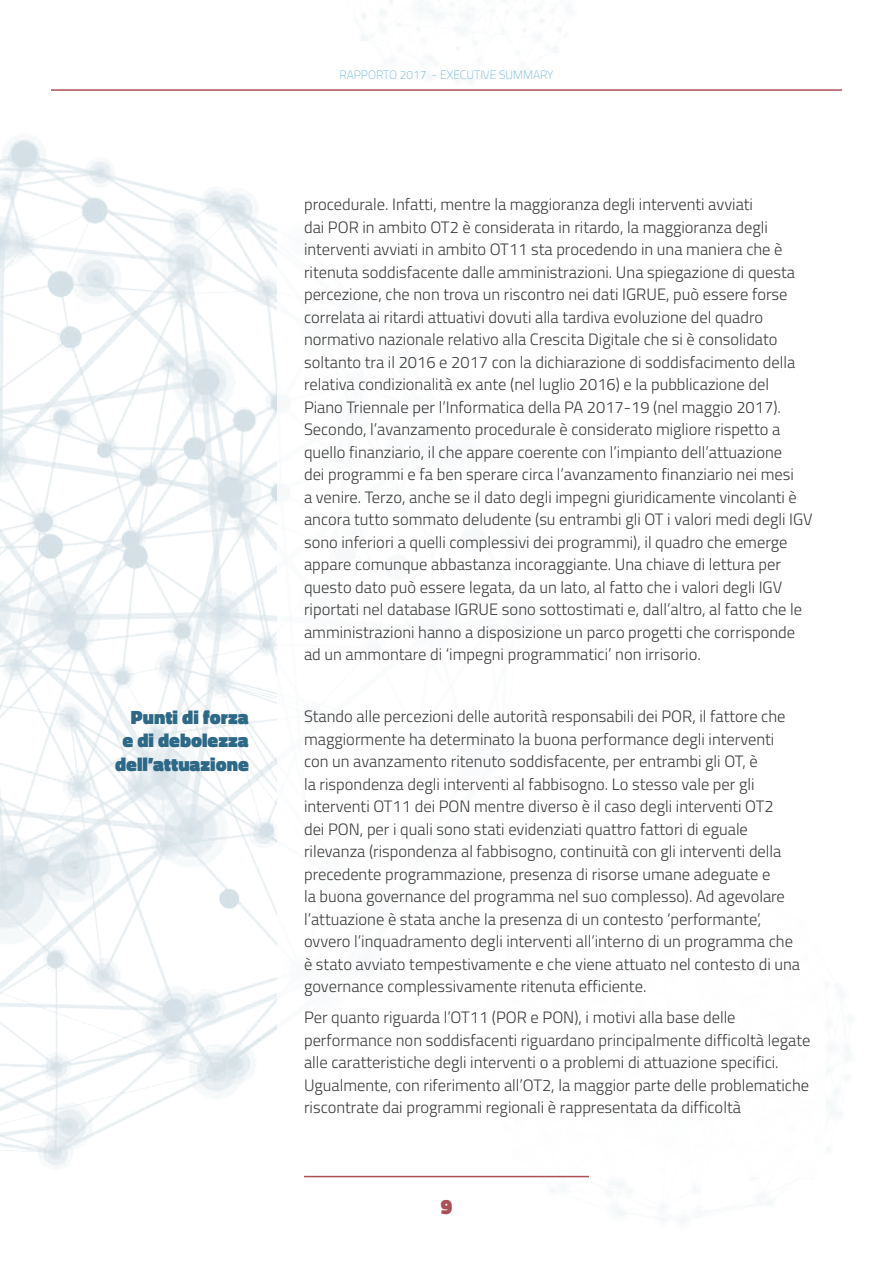
<style>
.page{position:relative;width:893px;height:1263px;background:#fff}
.page>*{position:absolute;margin:0;border:0;box-sizing:border-box;transform-origin:0 0}
.t1{font:900 21px "Titillium";color:#ad4f57}
.t2{font:900 19.5px/23.4px "Titillium";color:#2d6986;text-align:right}
.t3{font:300 16.5px/22.5px "Titillium";color:#3c3c3b}
.t4{font:100 12px "Titillium";color:#5cabd4}
</style>
<div class="page">
<img style="left:0;top:0;width:848px;height:1222px">
<div style="left:277px;top:89px;width:548px;height:1087px;background:#fff"></div>
<hr style="left:51px;top:89px;width:791px;height:2px;background:#ad5056">
<hr style="left:304px;top:1176px;width:285px;height:1px;background:#ad5056">
<p class="t2" style="left:115px;top:705px;width:135px">Punti di forza<br>e di debolezza dell’attuazione</p>
<p class="t4" style="left:339px;top:66px;width:216px">RAPPORTO 2017 - EXECUTIVE SUMMARY</p>
<p class="t3" style="left:304px;top:192px;width:510px">procedurale. Infatti, mentre la maggioranza degli interventi avviati<br>dai POR in ambito OT2 è considerata in ritardo, la maggioranza degli interventi avviati in ambito OT11 sta procedendo in una maniera che è ritenuta soddisfacente dalle amministrazioni. Una spiegazione di questa percezione, che non trova un riscontro nei dati IGRUE, può essere forse correlata ai ritardi attuativi dovuti alla tardiva evoluzione del quadro normativo nazionale relativo alla Crescita Digitale che si è consolidato soltanto tra il 2016 e 2017 con la dichiarazione di soddisfacimento della relativa condizionalità ex ante (nel luglio 2016) e la pubblicazione del<br>Piano Triennale per l’Informatica della PA 2017-19 (nel maggio 2017).<br>Secondo, l’avanzamento procedurale è considerato migliore rispetto a quello finanziario, il che appare coerente con l’impianto dell’attuazione<br>dei programmi e fa ben sperare circa l’avanzamento finanziario nei mesi<br>a venire. Terzo, anche se il dato degli impegni giuridicamente vincolanti è ancora tutto sommato deludente (su entrambi gli OT i valori medi degli IGV sono inferiori a quelli complessivi dei programmi), il quadro che emerge appare comunque abbastanza incoraggiante. Una chiave di lettura per questo dato può essere legata, da un lato, al fatto che i valori degli IGV riportati nel database IGRUE sono sottostimati e, dall’altro, al fatto che le amministrazioni hanno a disposizione un parco progetti che corrisponde ad un ammontare di ‘impegni programmatici’ non irrisorio.</p>
<p class="t3" style="left:304px;top:704px;width:498px">Stando alle percezioni delle autorità responsabili dei POR, il fattore che maggiormente ha determinato la buona performance degli interventi con un avanzamento ritenuto soddisfacente, per entrambi gli OT, è<br>la rispondenza degli interventi al fabbisogno. Lo stesso vale per gli interventi OT11 dei PON mentre diverso è il caso degli interventi OT2<br>dei PON, per i quali sono stati evidenziati quattro fattori di eguale rilevanza (rispondenza al fabbisogno, continuità con gli interventi della precedente programmazione, presenza di risorse umane adeguate e<br>la buona governance del programma nel suo complesso). Ad agevolare l’attuazione è stata anche la presenza di un contesto ‘performante’, ovvero l’inquadramento degli interventi all’interno di un programma che è stato avviato tempestivamente e che viene attuato nel contesto di una governance complessivamente ritenuta efficiente.</p>
<p class="t3" style="left:304px;top:1005px;width:508px">Per quanto riguarda l’OT11 (POR e PON), i motivi alla base delle performance non soddisfacenti riguardano principalmente difficoltà legate alle caratteristiche degli interventi o a problemi di attuazione specifici.<br>Ugualmente, con riferimento all’OT2, la maggior parte delle problematiche riscontrate dai programmi regionali è rappresentata da difficoltà</p>
<p class="t1" style="left:441px;top:1191px;width:13px">9</p>
</div>
